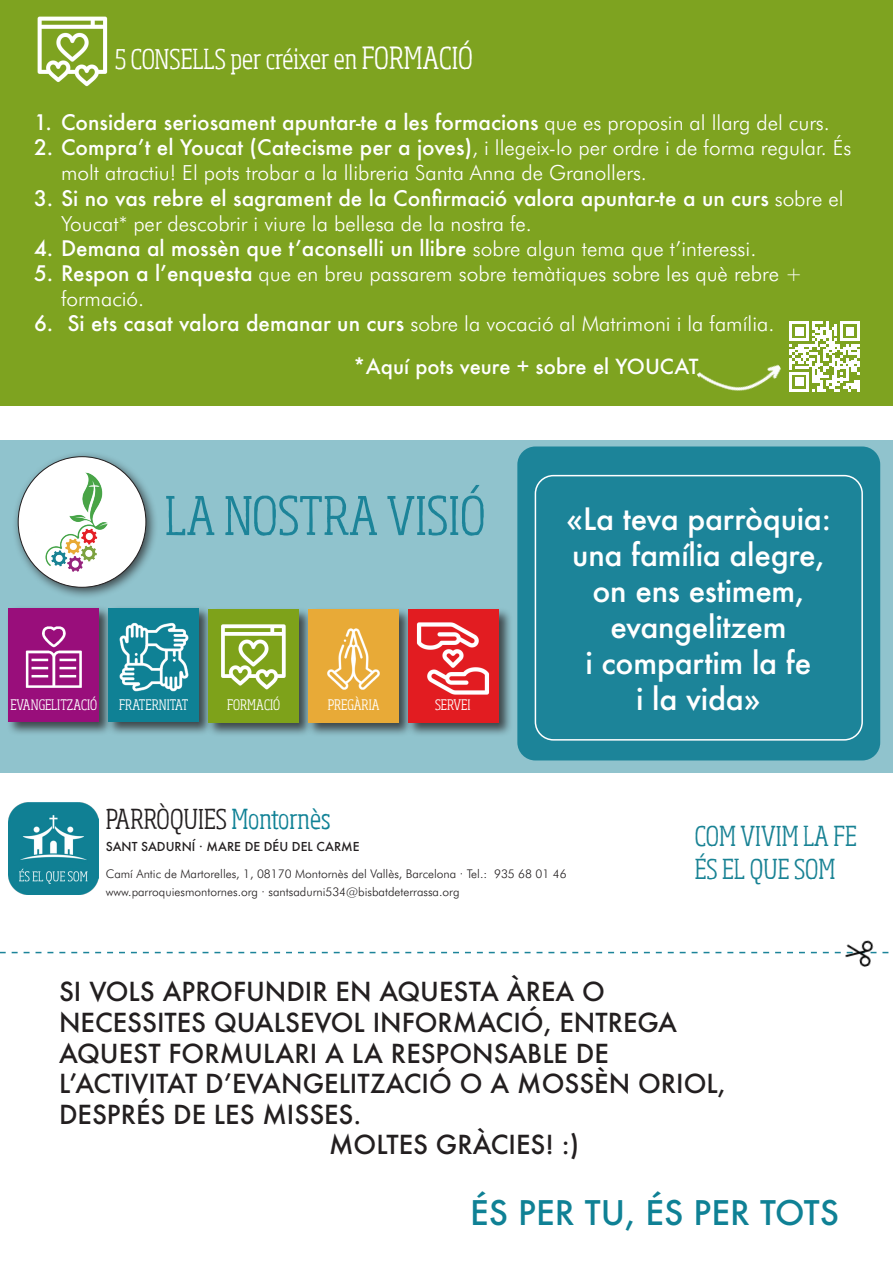
<style>
.page{position:relative;width:893px;height:1263px;background:#fff}
.page>*{position:absolute;margin:0;border:0;box-sizing:border-box;transform-origin:0 0}
.t1{font:300 condensed 52.5px "Sohoma";color:#1c8499}
.t2{font:500 33px "Futura";color:#0f8195}
.t3{font:500 30px/36px "Futura";letter-spacing:-.01em;color:#fff}
.t4{font:300 condensed 27px "Sohoma";color:#fff}
.t5{font:300 condensed 27px "Sohoma";color:#188294}
.t6{font:300 condensed 27px "Sohoma";color:#231f20}
.t7{font:500 25.5px "Futura";color:#231f20}
.t8{font:300 20.85px/25px "Futura BT";color:#fff}
.t9{font:500 20.85px/25px "Futura";color:#fff}
.t10{font:500 20.25px "Futura";color:#fff}
.t11{font:300 condensed 14.25px "Sohoma";color:#fff}
.t12{font:300 12px "Futura BT";color:#231f20}
.t13{font:500 12px "Futura";color:#231f20}
.s1{font-size:30px}
.s2{font-family:"Futura BT";font-weight:300}
.s3{font-family:"Futura";font-weight:500}
.s4{color:#0f8195}
</style>
<div class="page">
<img style="left:9px;top:802px;width:89px;height:93px">
<div style="left:0;top:0;width:893px;height:406px;background:#7ea320"></div>
<div style="left:0;top:440px;width:893px;height:333px;background:#90c3cd"></div>
<div style="left:12px;top:450px;width:146px;height:150px;background:#231f20;opacity:.75"></div>
<div style="left:18px;top:457px;width:128px;height:130px;background:#fff;border-radius:50%"></div>
<img style="left:35px;top:473px;width:73px;height:99px">
<div style="left:517px;top:446px;width:363px;height:314px;background:#1c8499;border-radius:18px"></div>
<div style="left:535px;top:475px;width:328px;height:266px;border:2px solid #fff;border-radius:18px"></div>
<div style="left:7px;top:605px;width:106px;height:131px;background:#231f20;opacity:.75"></div>
<div style="left:9px;top:608px;width:90px;height:114px;background:#990e7b"></div>
<div style="left:106px;top:605px;width:107px;height:131px;background:#231f20;opacity:.75"></div>
<div style="left:109px;top:608px;width:90px;height:114px;background:#0f8195"></div>
<div style="left:206px;top:607px;width:107px;height:130px;background:#231f20;opacity:.75"></div>
<div style="left:209px;top:609px;width:90px;height:114px;background:#7ea21a"></div>
<div style="left:306px;top:607px;width:107px;height:130px;background:#231f20;opacity:.75"></div>
<div style="left:309px;top:609px;width:90px;height:114px;background:#e8aa37"></div>
<div style="left:406px;top:607px;width:107px;height:130px;background:#231f20;opacity:.75"></div>
<div style="left:408px;top:609px;width:91px;height:114px;background:#e21c21"></div>
<img style="left:416px;top:622px;width:74px;height:73px">
<img style="left:327px;top:628px;width:53px;height:62px">
<img style="left:221px;top:624px;width:65px;height:66px">
<img style="left:119px;top:622px;width:70px;height:70px">
<img style="left:25px;top:626px;width:57px;height:62px">
<svg style="left:0;top:952px;width:888px;height:1px"></svg>
<img style="left:834px;top:940px;width:50px;height:27px">
<svg style="left:789px;top:321px;width:71px;height:71px"></svg>
<img style="left:697px;top:364px;width:84px;height:27px">
<img style="left:37px;top:16px;width:71px;height:71px">
<p class="t4" style="left:115px;top:42px;width:360px">5 CONSELLS per créixer en <span class="s1">FORMACIÓ</span></p>
<p class="t9" style="left:34px;top:110px;width:797px">1. Considera seriosament apuntar-te a les formacions <span class="s2">que es proposin al llarg del curs.</span></p>
<p class="t8" style="left:61px;top:135px;width:792px;text-indent:-27px"><span class="s3">2. Compra’t el Youcat (Catecisme per a joves)</span>, i llegeix-lo per ordre i de forma regular. És molt atractiu! El pots trobar a la llibreria Santa Anna de Granollers.</p>
<p class="t9" style="left:61px;top:185px;width:784px;text-indent:-27px">3. Si no vas rebre el sagrament de la Confirmació valora apuntar-te a un curs <span class="s2">sobre el<br>Youcat* per descobrir i viure la bellesa de la nostra fe.</span></p>
<p class="t9" style="left:34px;top:235px;width:724px">4. Demana al mossèn que t’aconselli un llibre <span class="s2">sobre algun tema que t’interessi.</span></p>
<p class="t8" style="left:61px;top:260px;width:743px;text-indent:-27px"><span class="s3">5. Respon a l’enquesta</span> que en breu passarem sobre temàtiques sobre les què rebre + formació.</p>
<p class="t8" style="left:34px;top:310px;width:742px"><span class="s3">6. Si ets casat valora demanar un curs</span> sobre la vocació al Matrimoni i la família.</p>
<p class="t10" style="left:353px;top:353px;width:347px">*Aquí pots veure + sobre el YOUCAT</p>
<p class="t1" style="left:165px;top:482px;width:323px">LA NOSTRA VISIÓ</p>
<p class="t11" style="left:10px;top:695px;width:88px">EVANGELITZACIÓ</p>
<p class="t11" style="left:119px;top:695px;width:71px">FRATERNITAT</p>
<p class="t11" style="left:227px;top:695px;width:54px">FORMACIÓ</p>
<p class="t11" style="left:328px;top:695px;width:53px">PREGÀRIA</p>
<p class="t11" style="left:435px;top:695px;width:37px">SERVEI</p>
<p class="t3" style="left:566px;top:501px;width:266px">«La teva parròquia: una família alegre,</p>
<p class="t3" style="left:592px;top:573px;width:213px;text-align:center">on ens estimem, evangelitzem</p>
<p class="t3" style="left:585px;top:645px;width:228px">i compartim la fe</p>
<p class="t3" style="left:636px;top:681px;width:126px">i la vida»</p>
<p class="t6" style="left:106px;top:801px;width:226px">PARRÒQUIES <span class="s4">Montornès</span></p>
<p class="t13" style="left:106px;top:838px;width:255px">SANT SADURNÍ · MARE DE DÉU DEL CARME</p>
<p class="t12" style="left:106px;top:866px;width:462px">Camí Antic de Martorelles, 1, 08170 Montornès del Vallès, Barcelona · Tel.: 935 68 01 46</p>
<p class="t12" style="left:106px;top:884px;width:355px">www.parroquiesmontornes.org · santsadurni534@bisbatdeterrassa.org</p>
<p class="t5" style="left:695px;top:819px;width:163px">COM VIVIM LA FE</p>
<p class="t5" style="left:695px;top:852px;width:142px">ÉS EL QUE SOM</p>
<p class="t7" style="left:59px;top:974px;width:547px">SI VOLS APROFUNDIR EN AQUESTA ÀREA O</p>
<p class="t7" style="left:59px;top:1005px;width:619px">NECESSITES QUALSEVOL INFORMACIÓ, ENTREGA</p>
<p class="t7" style="left:59px;top:1035px;width:551px">AQUEST FORMULARI A LA RESPONSABLE DE</p>
<p class="t7" style="left:59px;top:1066px;width:668px">L’ACTIVITAT D’EVANGELITZACIÓ O A MOSSÈN ORIOL,</p>
<p class="t7" style="left:59px;top:1097px;width:304px">DESPRÉS DE LES MISSES.</p>
<p class="t7" style="left:329px;top:1127px;width:251px">MOLTES GRÀCIES! :)</p>
<p class="t2" style="left:470px;top:1190px;width:370px">ÉS PER TU, ÉS PER TOTS</p>
</div>
